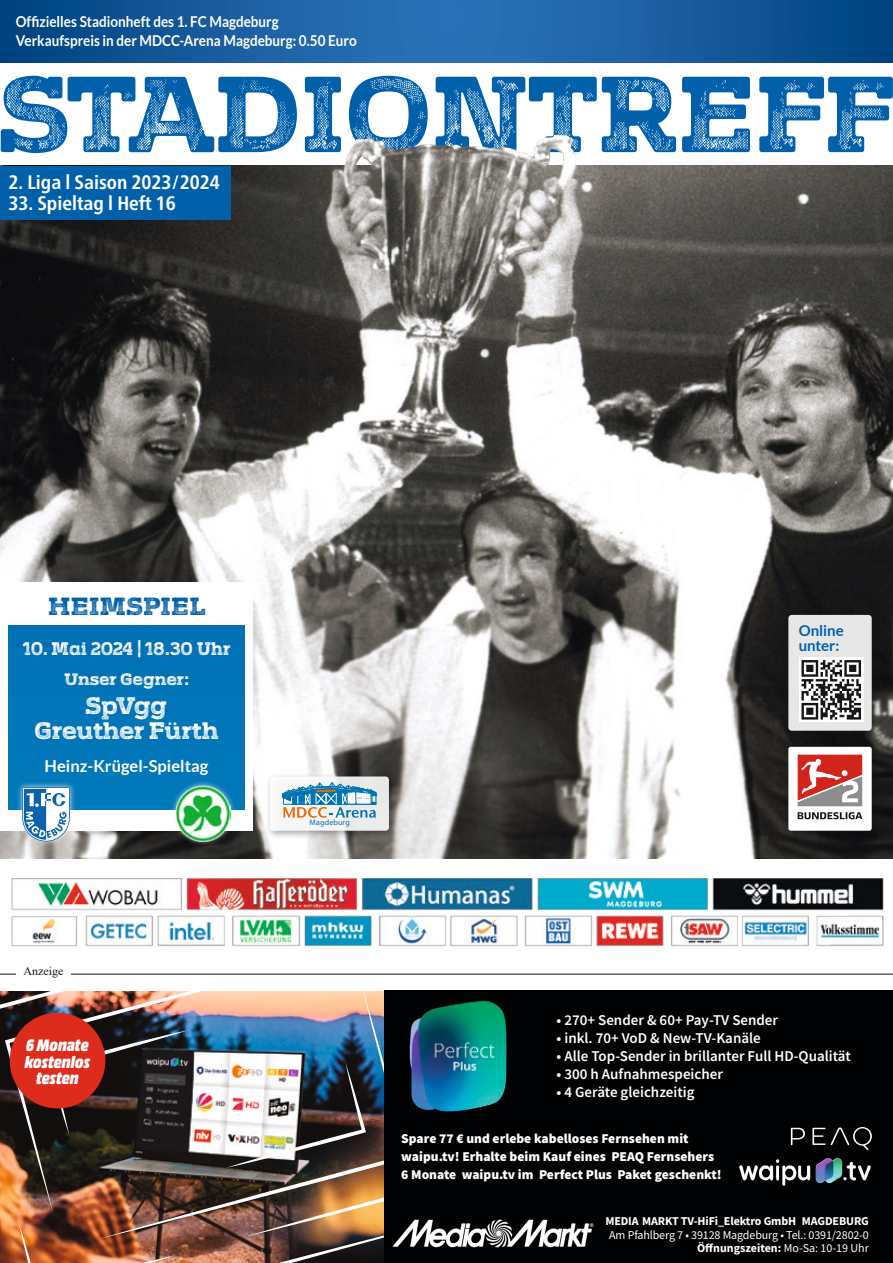
<style>
.page{position:relative;width:893px;height:1263px;background:#fff}
.page>*{position:absolute;margin:0;border:0;box-sizing:border-box;transform-origin:0 0}
.t1{font:97.5px "Vezus Serif Texture One";letter-spacing:-.03em;color:#0060aa}
.Ankünd_-_Heimsp{font:22.5px "Vezus Serif Texture One";letter-spacing:-.01em;color:#0060aa}
.Ankünd_-_Mannschaft{font:21.6px/24.9px "Vezus Serif Texture One";letter-spacing:-.03em;color:#fff;text-align:center}
.Einklinker_-_Heft{font:700 condensed 19.5px "Frutiger Neue LT Pro";color:#fff}
.t2{font:17.4px/16.5px "MM Headline Pro";color:#fff;text-align:center}
.Ankünd_-_Spieltag{font:700 16.5px "Lato";color:#fff}
.Ankünd_-_Datum{font:16.5px "Vezus Serif Texture One";letter-spacing:-.02em;color:#fff;scale:.92 1}
.t3{font:600 15px "Source Sans Pro";color:#fff}
.Titel_-_Text_weiß{font:700 15px "Lato";color:#fff;scale:.9 1}
.Unterzeile_20pt{font:700 15px "Lato";color:#0060aa}
.Ankünd_-_Unser{font:15px "Vezus Serif Texture One";letter-spacing:-.03em;color:#fff}
.t4{font:900 13.5px/17.7px "Source Sans Pro";color:#fff}
.t5{font:12px/13.5px "Source Sans Pro";letter-spacing:-.01em;color:#fff;text-align:right}
.Anzeige{font:12px "Times New Roman";color:#151616}
.t6{font:7.95px "Myriad";letter-spacing:.02em;color:#0074b8}
.s1{font-weight:700}
</style>
<div class="page">
<img style="left:0;top:166px;width:893px;height:693px">
<img style="left:326px;top:135px;width:228px;height:204px">
<svg style="left:0;top:0;width:893px;height:63px;background:#175c9d"></svg>
<hr style="left:0;top:974px;width:893px;height:1px;background:#151616">
<div style="left:16px;top:964px;width:55px;height:16px;background:#fff"></div>
<div style="left:785px;top:744px;width:93px;height:93px;background:#151616;opacity:.4"></div>
<div style="left:788px;top:747px;width:84px;height:84px;background:#fff;border-radius:2px"></div>
<svg style="left:798px;top:812px;width:64px;height:7px"></svg>
<svg style="left:798px;top:755px;width:64px;height:51px"></svg>
<div style="left:784px;top:611px;width:96px;height:129px;background:#151616;opacity:.4"></div>
<div style="left:788px;top:615px;width:84px;height:116px;background:#e7e7e7;border-radius:3px"></div>
<div style="left:799px;top:658px;width:64px;height:64px;background:#fff"></div>
<svg style="left:801px;top:660px;width:60px;height:59px"></svg>
<div style="left:266px;top:772px;width:132px;height:67px;background:#151616;opacity:.4"></div>
<div style="left:270px;top:776px;width:119px;height:55px;background:#f4f3f3;border-radius:3px"></div>
<svg style="left:282px;top:782px;width:95px;height:36px"></svg>
<img style="left:0;top:991px;width:384px;height:272px">
<div style="left:10px;top:1013px;width:95px;height:95px;background:#dd2b1c;border-radius:50%"></div>
<div style="left:384px;top:991px;width:509px;height:272px;background:#000102"></div>
<img style="left:392px;top:1219px;width:202px;height:29px">
<img style="left:409px;top:1000px;width:98px;height:112px">
<img style="left:739px;top:1157px;width:132px;height:28px">
<svg style="left:791px;top:1128px;width:14px;height:17px"></svg>
<svg style="left:812px;top:1127px;width:60px;height:23px"></svg>
<div style="left:0;top:582px;width:253px;height:249px;background:#fff"></div>
<div style="left:8px;top:625px;width:236px;height:185px;background:#0075b8"></div>
<div style="left:170px;top:780px;width:66px;height:66px;background:#fff;opacity:.75"></div>
<img style="left:176px;top:786px;width:55px;height:55px">
<div style="left:16px;top:781px;width:60px;height:67px;background:#fff;opacity:.75"></div>
<svg style="left:22px;top:787px;width:48px;height:54px"></svg>
<img style="left:11px;top:878px;width:873px;height:69px">
<div style="left:0;top:166px;width:230px;height:54px;background:#0060aa"></div>
<p class="Titel_-_Text_weiß" style="left:16px;top:13px;width:294px">Offizielles Stadionheft des 1. FC Magdeburg</p>
<p class="Titel_-_Text_weiß" style="left:16px;top:32px;width:380px">Verkaufspreis in der MDCC-Arena Magdeburg: 0.50 Euro</p>
<p class="t1" style="left:-2px;top:48px;width:897px">STADIONTREFF</p>
<p class="Einklinker_-_Heft" style="left:8px;top:170px;width:213px">2. Liga l Saison 2023/2024</p>
<p class="Einklinker_-_Heft" style="left:8px;top:191px;width:169px">33. Spieltag l Heft 16</p>
<p class="Ankünd_-_Heimsp" style="left:48px;top:591px;width:159px">HEIMSPIEL</p>
<p class="Ankünd_-_Datum" style="left:23px;top:638px;width:227px">10. Mai 2024 | 18.30 Uhr</p>
<p class="Ankünd_-_Unser" style="left:64px;top:669px;width:126px">Unser Gegner:</p>
<p class="Ankünd_-_Mannschaft" style="left:34px;top:694px;width:186px">SpVgg<br>Greuther Fürth</p>
<p class="Ankünd_-_Spieltag" style="left:45px;top:756px;width:165px">Heinz-Krügel-Spieltag</p>
<p class="Anzeige" style="left:24px;top:962px;width:41px">Anzeige</p>
<p class="t2" style="left:25px;top:1036px;width:67px">6 Monate kostenlos testen</p>
<p class="t6" style="left:310px;top:818px;width:42px">Magdeburg</p>
<p class="Unterzeile_20pt" style="left:799px;top:622px;width:47px">Online</p>
<p class="Unterzeile_20pt" style="left:799px;top:637px;width:42px">unter:</p>
<p class="t3" style="left:557px;top:1010px;width:223px">• 270+ Sender &amp; 60+ Pay-TV Sender</p>
<p class="t3" style="left:557px;top:1028px;width:206px">• inkl. 70+ VoD &amp; New-TV-Kanäle</p>
<p class="t3" style="left:557px;top:1046px;width:296px">• Alle Top-Sender in brillanter Full HD-Qualität</p>
<p class="t3" style="left:557px;top:1064px;width:168px">• 300 h Aufnahmespeicher</p>
<p class="t3" style="left:557px;top:1082px;width:139px">• 4 Geräte gleichzeitig</p>
<p class="t4" style="left:401px;top:1130px;width:322px">Spare 77 € und erlebe kabelloses Fernsehen mit waipu.tv! Erhalte beim Kauf eines PEAQ Fernsehers<br>6 Monate waipu.tv im Perfect Plus Paket geschenkt!</p>
<p class="t5" style="left:605px;top:1214px;width:265px"><span class="s1">MEDIA MARKT TV-HiFi_Elektro GmbH MAGDEBURG<br></span>Am Pfahlberg 7 • 39128 Magdeburg • Tel.: 0391/2802-0<br><span class="s1">Öffnungszeiten:</span> Mo-Sa: 10-19 Uhr</p>
</div>
